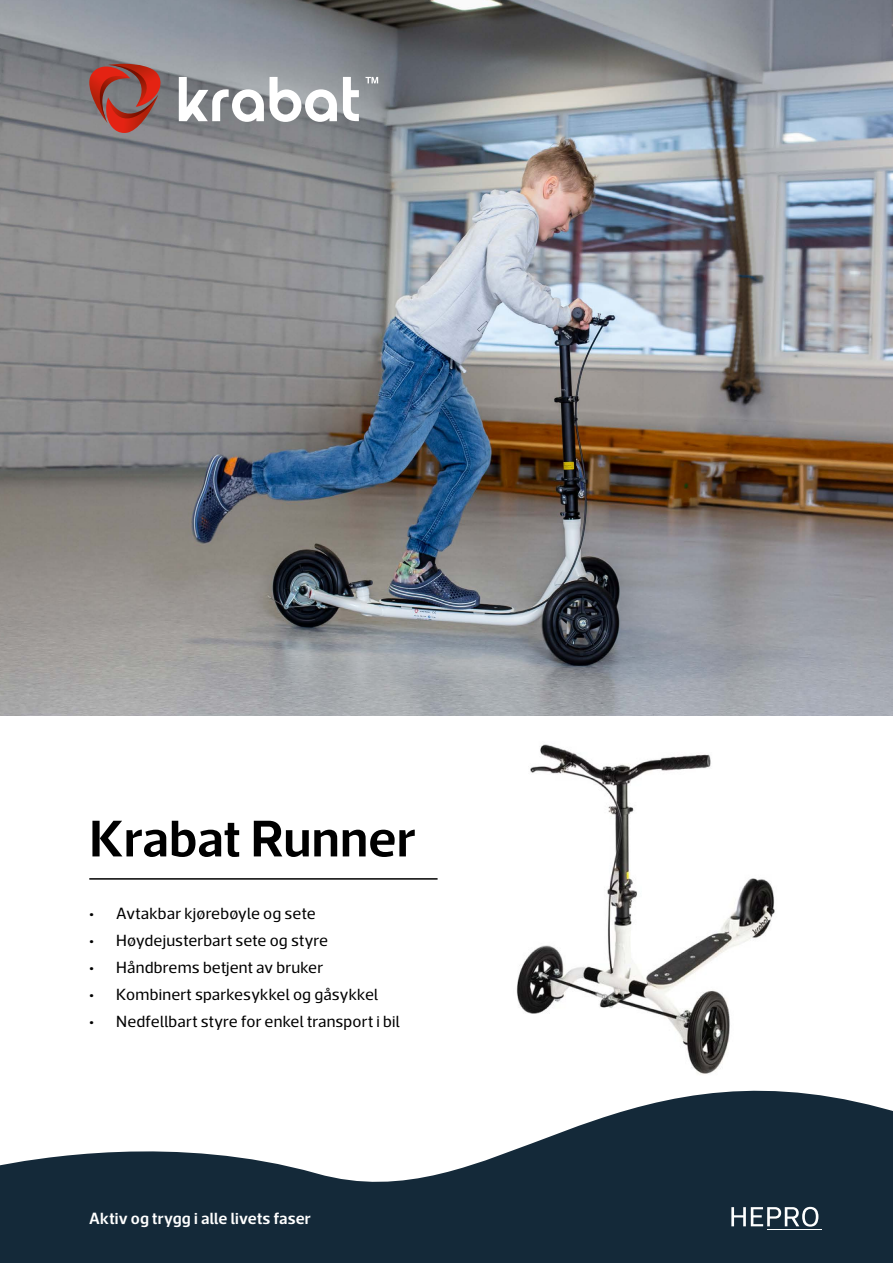
<style>
.page{position:relative;width:893px;height:1263px;background:#fff}
.page>*{position:absolute;margin:0;border:0;box-sizing:border-box;transform-origin:0 0}
.t1{font:600 52.5px "Acto";color:#000}
.t2{font:16.5px "Acto";letter-spacing:.01em;color:#000}
.t3{font:600 16.5px "Acto";letter-spacing:.01em;color:#fff}
</style>
<div class="page">
<img style="left:0;top:0;width:893px;height:716px">
<img style="left:516px;top:744px;width:259px;height:330px">
<svg style="left:0;top:1090px;width:893px;height:173px;fill:#142939"></svg>
<svg style="left:731px;top:1207px;width:87px;height:19px"></svg>
<hr style="left:767px;top:1229px;width:54px;height:1px;background:#fff">
<svg style="left:89px;top:64px;width:73px;height:69px"></svg>
<svg style="left:179px;top:77px;width:85px;height:45px"></svg>
<svg style="left:270px;top:77px;width:67px;height:45px"></svg>
<svg style="left:343px;top:77px;width:16px;height:44px"></svg>
<svg style="left:365px;top:77px;width:13px;height:6px"></svg>
<hr style="left:89px;top:878px;width:349px;height:2px;background:#000">
<h1 class="t1" style="left:89px;top:807px;width:327px">Krabat Runner</h1>
<p class="t2" style="left:89px;top:904px;width:228px">• Avtakbar kjørebøyle og sete</p>
<p class="t2" style="left:89px;top:931px;width:240px">• Høydejusterbart sete og styre</p>
<p class="t2" style="left:89px;top:958px;width:235px">• Håndbrems betjent av bruker</p>
<p class="t2" style="left:89px;top:985px;width:291px">• Kombinert sparkesykkel og gåsykkel</p>
<p class="t2" style="left:89px;top:1012px;width:312px">• Nedfellbart styre for enkel transport i bil</p>
<p class="t3" style="left:89px;top:1208px;width:223px">Aktiv og trygg i alle livets faser</p>
</div>
